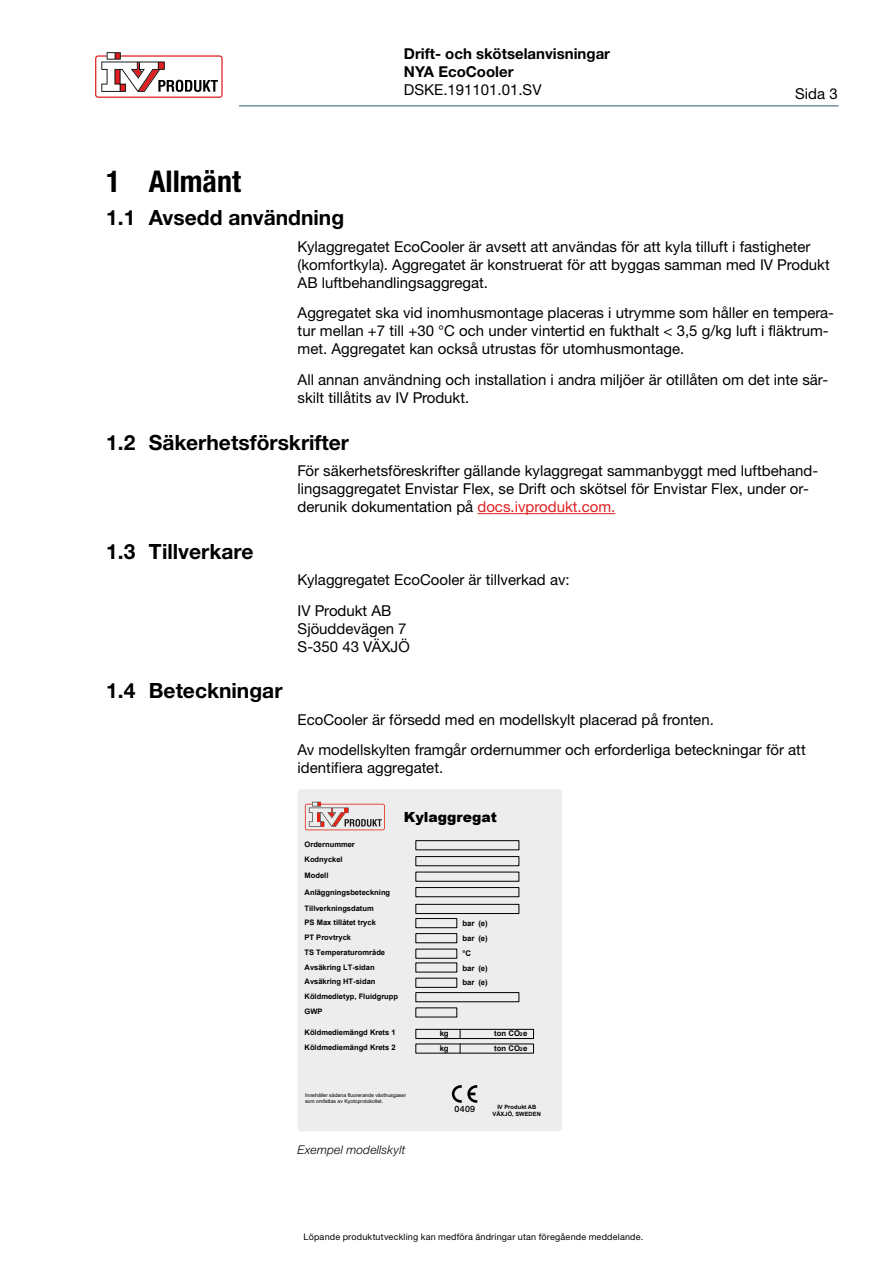
<style>
.page{position:relative;width:893px;height:1263px;background:#fff}
.page>*{position:absolute;margin:0;border:0;box-sizing:border-box;transform-origin:0 0}
.t1{font:700 condensed 30px "Helvetica Neue LTW1 G";color:#000}
.t2{font:700 21px "Helvetica Neue LTW1 G";color:#000}
.t3{font:15px/18px "Helvetica Neue LTW1 G";color:#000}
.t4{font:700 15px/18px "Helvetica Neue LTW1 G";color:#000}
.t5{font:900 13.95px "Arial";color:#000}
.t6{font:italic 300 12px "Helvetica Neue LTW1 G";letter-spacing:.015em;color:#000}
.t7{font:9px "Helvetica Neue LTW1 G";letter-spacing:.025em;color:#000}
.t8{font:500 8.7px "Helvetica Neue LTW1 G";color:#000}
.t9{font:700 7.8px/14.9px "Arial";color:#000}
.t10{font:700 7.5px/14.9px "Arial";color:#000}
.t11{font:700 5.85px/6.9px "Arial";color:#000;text-align:center}
.t12{font:5.25px/6.1px "Arial";color:#000}
.s1{color:#df2022}
.s2{font-size:5.25px}
</style>
<div class="page">
<svg style="left:95px;top:52px;width:128px;height:46px"></svg>
<hr style="left:239px;top:105px;width:599px;height:2px;background:#72929d">
<hr style="left:477px;top:513px;width:138px;height:1px;background:#df2022">
<div style="left:298px;top:789px;width:264px;height:342px;background:#ededed;border-radius:3px"></div>
<svg style="left:305px;top:802px;width:80px;height:28px"></svg>
<svg style="left:452px;top:1085px;width:25px;height:18px"></svg>
<div style="left:415px;top:840px;width:104px;height:10px;border:1px solid #000"></div>
<div style="left:415px;top:856px;width:104px;height:10px;border:1px solid #000"></div>
<div style="left:415px;top:887px;width:104px;height:10px;border:1px solid #000"></div>
<div style="left:415px;top:904px;width:104px;height:10px;border:1px solid #000"></div>
<div style="left:415px;top:918px;width:42px;height:10px;border:1px solid #000"></div>
<div style="left:415px;top:933px;width:42px;height:10px;border:1px solid #000"></div>
<div style="left:415px;top:978px;width:42px;height:10px;border:1px solid #000"></div>
<div style="left:415px;top:992px;width:104px;height:10px;border:1px solid #000"></div>
<div style="left:415px;top:1029px;width:119px;height:10px;border:1px solid #000"></div>
<p class="t4" style="left:404px;top:44px;width:208px">Drift- och skötselanvisningar<br>NYA EcoCooler</p>
<p class="t3" style="left:404px;top:80px;width:139px">DSKE.191101.01.SV</p>
<p class="t3" style="left:795px;top:84px;width:44px">Sida 3</p>
<h1 class="t1" style="left:106px;top:163px;width:136px">1 Allmänt</h1>
<h2 class="t2" style="left:106px;top:205px;width:239px">1.1 Avsedd användning</h2>
<p class="t3" style="left:298px;top:237px;width:534px">Kylaggregatet EcoCooler är avsett att användas för att kyla tilluft i fastigheter (komfortkyla). Aggregatet är konstruerat för att byggas samman med IV Produkt<br>AB luftbehandlingsaggregat.</p>
<p class="t3" style="left:298px;top:304px;width:538px">Aggregatet ska vid inomhusmontage placeras i utrymme som håller en tempera&shy;tur mellan +7 till +30 °C och under vintertid en fukthalt &lt; 3,5 g/kg luft i fläktrum&shy;met. Aggregatet kan också utrustas för utomhusmontage.</p>
<p class="t3" style="left:298px;top:371px;width:532px">All annan användning och installation i andra miljöer är otillåten om det inte sär&shy;skilt tillåtits av IV Produkt.</p>
<h2 class="t2" style="left:106px;top:429px;width:244px">1.2 Säkerhetsförskrifter</h2>
<p class="t3" style="left:298px;top:462px;width:522px">För säkerhetsföreskrifter gällande kylaggregat sammanbyggt med luftbehand&shy;lingsaggregatet Envistar Flex, se Drift och skötsel för Envistar Flex, under or&shy;derunik dokumentation på <span class="s1">docs.ivprodukt.com.</span></p>
<h2 class="t2" style="left:106px;top:538px;width:149px">1.3 Tillverkare</h2>
<p class="t3" style="left:298px;top:564px;width:274px;line-height:30.8px">Kylaggregatet EcoCooler är tillverkad av:<br>IV Produkt AB</p>
<p class="t3" style="left:298px;top:619px;width:114px">Sjöuddevägen 7<br>S-350 43 VÄXJÖ</p>
<h2 class="t2" style="left:106px;top:678px;width:178px">1.4 Beteckningar</h2>
<p class="t3" style="left:298px;top:704px;width:510px;line-height:30.8px">EcoCooler är försedd med en modellskylt placerad på fronten.<br>Av modellskylten framgår ordernummer och erforderliga beteckningar för att</p>
<p class="t3" style="left:298px;top:759px;width:147px">identifiera aggregatet.</p>
<p class="t5" style="left:404px;top:807px;width:95px">Kylaggregat</p>
<p class="t10" style="left:305px;top:837px;width:52px">Ordernummer<br>Kodnyckel</p>
<p class="t10" style="left:305px;top:868px;width:25px">Modell</p>
<p class="t10" style="left:305px;top:884px;width:87px;line-height:15.9px">Anläggningsbeteckning<br>Tillverkningsdatum</p>
<p class="t10" style="left:305px;top:915px;width:95px">PS Max tillåtet tryck<br>PT Provtryck<br>TS Temperaturområde<br>Avsäkring LT-sidan<br>Avsäkring HT-sidan<br>Köldmedietyp, Fluidgrupp<br>GWP</p>
<p class="t10" style="left:305px;top:1025px;width:93px">Köldmediemängd Krets 1<br>Köldmediemängd Krets 2</p>
<p class="t12" style="left:305px;top:1091px;width:103px">Innehåller sådana fluorerande växthusgaser som omfattas av Kyotoprotokollet.</p>
<p class="t6" style="left:298px;top:1143px;width:109px">Exempel modellskylt</p>
<p class="t9" style="left:462px;top:916px;width:27px">bar (e) bar (e) °C<br>bar (e) bar (e)</p>
<p class="t9" style="left:440px;top:1026px;width:11px">kg kg</p>
<p class="t9" style="left:494px;top:1026px;width:35px">ton CO<span class="s2">2</span>e ton CO<span class="s2">2</span>e</p>
<p class="t8" style="left:455px;top:1104px;width:22px">0409</p>
<p class="t11" style="left:493px;top:1103px;width:50px">IV Produkt AB<br>VÄXJÖ, SWEDEN</p>
<p class="t7" style="left:304px;top:1231px;width:341px">Löpande produktutveckling kan medföra ändringar utan föregående meddelande.</p>
</div>
